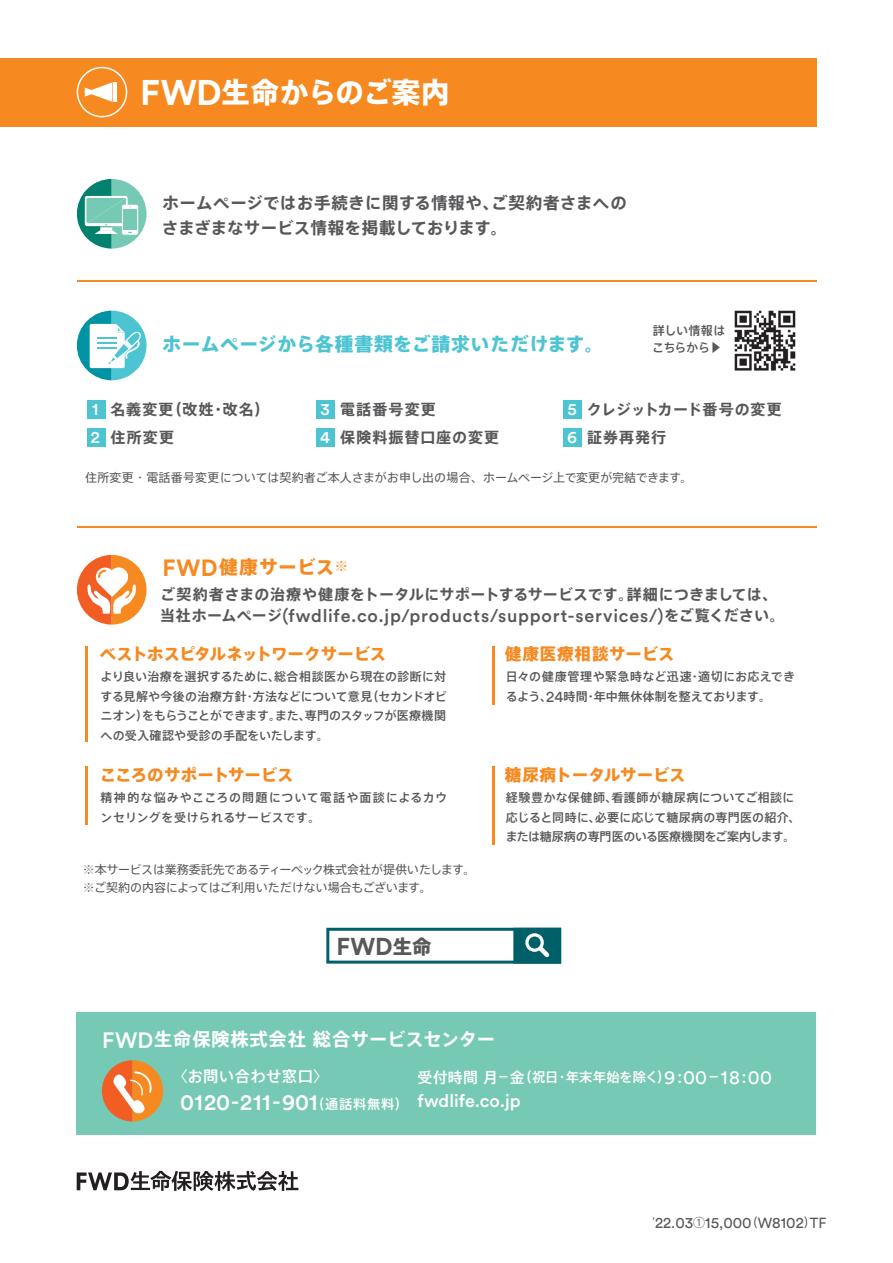
<style>
.page{position:relative;width:893px;height:1263px;background:#fff}
.page>*{position:absolute;margin:0;border:0;box-sizing:border-box;transform-origin:0 0}
.t1{font:28.5px "Axis Basic Pro N H";letter-spacing:.015em;color:#fff}
.t2{font:700 24.15px "Circular Std";color:#57585a}
.t3{font:500 22.5px "Circular Std";letter-spacing:.02em;color:#fff}
.t4{font:18.75px "Axis Basic Pro N H";letter-spacing:.04em;color:#4cc4d2}
.t5{font:18.75px "Axis Basic Pro N H";letter-spacing:.015em;color:#f6891f}
.t6{font:18.3px "Axis Basic Pro N B";letter-spacing:.04em;color:#fff}
.t7{font:500 18px "Circular Std";letter-spacing:.045em;color:#57585a}
.t8{font:500 17.85px "Circular Std";letter-spacing:-.005em;color:#fff}
.t9{font:16.5px/24.6px "Axis Basic Pro N B";letter-spacing:.01em;color:#57585a}
.t10{font:16.5px "Axis Basic Pro N H";letter-spacing:-.005em;color:#f6891f}
.t11{font:16.5px "Axis Basic Pro N H";letter-spacing:.045em;color:#f6891f}
.t12{font:15.45px "Axis Basic Pro N M";letter-spacing:.02em;color:#fff}
.t13{font:15.3px "Circular Std";color:#57585a}
.t14{font:15px "Axis Basic Pro N B";letter-spacing:.015em;color:#57585a}
.t15{font:15px/28px "Axis Basic Pro N B";letter-spacing:.05em;color:#57585a}
.t16{font:15px/28px "Axis Basic Pro N B";letter-spacing:.07em;color:#57585a}
.t17{font:15px/28px "Axis Basic Pro N B";letter-spacing:.08em;color:#57585a}
.t18{font:13.35px "Axis Basic Pro N M";color:#fff}
.t19{font:12px/19.5px "Axis Basic Pro N M";letter-spacing:.01em;color:#57585a}
.t20{font:12px/18px "Axis Basic Pro N R";letter-spacing:-.01em;color:#57585a}
.t21{font:12px/19.5px "Axis Basic Pro N M";letter-spacing:.05em;color:#57585a}
.t22{font:12px/16.8px "Axis Basic Pro N M";letter-spacing:-.03em;color:#57585a}
.s1{font-family:"Circular Std";font-weight:700;font-size:35.4px}
.s2{font-family:"Circular Std";font-weight:500;font-size:16.8px;color:#fff}
.s3{font-family:"Circular Std";font-weight:700;font-size:23.25px}
.s4{font-family:"Axis Basic Pro N B";font-weight:400;font-size:15px}
.s5{font-family:"Axis Basic Pro N H";font-weight:400;font-size:19.5px}
.s6{font-family:"Circular Std";font-size:15.6px}
.s7{font-family:"Circular Std";font-weight:500;font-size:22.05px}
.s8{font-size:21.6px}
.s9{font-family:"Axis Basic Pro N M";font-weight:400;font-size:13.35px}
.s10{font-size:15px}
.s11{font-family:"Circular Std";font-size:18.45px}
.s12{font-family:"Circular Std";font-size:19.35px}
.s13{font-family:"Axis Basic Pro N R";font-size:12px}
.s14{font-size:14.55px}
</style>
<div class="page">
<div style="left:0;top:58px;width:816px;height:68px;background:#f6891f"></div>
<hr style="left:892px;top:180px;width:1px;height:104px;background:#f6891f">
<hr style="left:892px;top:260px;width:1px;height:99px;background:#f6891f">
<hr style="left:77px;top:281px;width:739px;height:1px;background:#f6891f">
<hr style="left:77px;top:526px;width:739px;height:2px;background:#f6891f">
<div style="left:87px;top:401px;width:18px;height:18px;background:#4cc4d2"></div>
<div style="left:87px;top:429px;width:18px;height:18px;background:#4cc4d2"></div>
<div style="left:317px;top:401px;width:18px;height:18px;background:#4cc4d2"></div>
<div style="left:317px;top:429px;width:18px;height:18px;background:#4cc4d2"></div>
<div style="left:564px;top:401px;width:18px;height:18px;background:#4cc4d2"></div>
<div style="left:564px;top:429px;width:18px;height:18px;background:#4cc4d2"></div>
<svg style="left:77px;top:179px;width:70px;height:70px"></svg>
<svg style="left:326px;top:928px;width:235px;height:35px"></svg>
<hr style="left:85px;top:646px;width:3px;height:96px;background:#f6891f">
<hr style="left:85px;top:767px;width:3px;height:58px;background:#f6891f">
<hr style="left:492px;top:646px;width:3px;height:59px;background:#f6891f">
<hr style="left:492px;top:767px;width:3px;height:78px;background:#f6891f">
<svg style="left:77px;top:311px;width:70px;height:69px"></svg>
<svg style="left:77px;top:555px;width:70px;height:70px"></svg>
<svg style="left:77px;top:67px;width:50px;height:50px"></svg>
<hr style="left:114px;top:82px;width:3px;height:20px;background:#fff">
<div style="left:77px;top:1012px;width:739px;height:123px;background:#76c9b4"></div>
<svg style="left:102px;top:1060px;width:61px;height:61px"></svg>
<svg style="left:77px;top:1171px;width:221px;height:20px"></svg>
<img style="left:734px;top:310px;width:62px;height:61px">
<h1 class="t1" style="left:140px;top:70px;width:311px"><span class="s1">FWD</span>生命からのご案内</h1>
<h3 class="t9" style="left:162px;top:190px;width:466px">ホームページではお手続きに関する情報や、ご契約者さまへのさまざまなサービス情報を掲載しております。</h3>
<h3 class="t4" style="left:162px;top:329px;width:443px">ホームページから各種書類をご請求いただけます。</h3>
<p class="t22" style="left:652px;top:321px;width:74px">詳しい情報はこちらから▶</p>
<p class="t17" style="left:91px;top:395px;width:180px"><span class="s2">1</span> 名義変更（改姓・改名）<br><span class="s2">2</span> 住所変更</p>
<p class="t16" style="left:320px;top:395px;width:181px"><span class="s2">3</span> 電話番号変更<br><span class="s2">4</span> 保険料振替口座の変更</p>
<p class="t15" style="left:567px;top:395px;width:216px"><span class="s2">5</span> クレジットカード番号の変更<br><span class="s2">6</span> 証券再発行</p>
<p class="t20" style="left:85px;top:468px;width:609px">住所変更・電話番号変更については契約者ご本人さまがお申し出の場合、ホームページ上で変更が完結できます。</p>
<h3 class="t5" style="left:163px;top:552px;width:187px"><span class="s3">FWD</span>健康サービス<sup>※</sup></h3>
<p class="t14" style="left:160px;top:583px;width:619px">ご契約者さまの治療や健康をトータルにサポートするサービスです。詳細につきましては、</p>
<h3 class="t7" style="left:160px;top:605px;width:626px"><span class="s4">当社ホームページ</span>(fwdlife.co.jp/products/support-services/)<span class="s4">をご覧ください。</span></h3>
<h3 class="t10" style="left:100px;top:641px;width:288px">ベストホスピタルネットワークサービス</h3>
<p class="t19" style="left:101px;top:666px;width:348px;text-align:justify">より良い治療を選択するために、総合相談医から現在の診断に対する見解や今後の治療方針・方法などについて意見（セカンドオピニオン）をもらうことができます。また、専門のスタッフが医療機関への受入確認や受診の手配をいたします。</p>
<h3 class="t10" style="left:100px;top:762px;width:195px">こころのサポートサービス</h3>
<p class="t21" style="left:101px;top:787px;width:348px">精神的な悩みやこころの問題について電話や面談によるカウンセリングを受けられるサービスです。</p>
<p class="t20" style="left:83px;top:860px;width:394px">※本サービスは業務委託先であるティーペック株式会社が提供いたします。※ご契約の内容によってはご利用いただけない場合もございます。</p>
<h2 class="t2" style="left:336px;top:931px;width:97px">FWD<span class="s5">生命</span></h2>
<h3 class="t11" style="left:505px;top:641px;width:171px">健康医療相談サービス</h3>
<p class="t19" style="left:506px;top:666px;width:291px">日々の健康管理や緊急時など迅速・適切にお応えできるよう、<span class="s6">24</span>時間・年中無休体制を整えております。</p>
<h3 class="t10" style="left:505px;top:762px;width:182px">糖尿病トータルサービス</h3>
<p class="t19" style="left:506px;top:787px;width:296px">経験豊かな保健師、看護師が糖尿病についてご相談に応じると同時に、必要に応じて糖尿病の専門医の紹介、または糖尿病の専門医のいる医療機関をご案内します。</p>
<h3 class="t6" style="left:102px;top:1026px;width:394px"><span class="s7">FWD</span>生命保険株式会社総合サービスセンター</h3>
<p class="t12" style="left:172px;top:1065px;width:158px">〈お問い合わせ窓口〉</p>
<h3 class="t3" style="left:180px;top:1088px;width:229px">0120<span class="s8">-</span>211<span class="s8">-</span>901<span class="s9">（通話料無料）</span></h3>
<p class="t18" style="left:417px;top:1067px;width:356px"><span class="s10">受付時間月</span><span class="s11">-</span><span class="s10">金</span>（祝日・年末年始を除く）<span class="s12">9</span><span class="s11">:</span><span class="s12">00</span><span class="s11">-</span><span class="s12">18</span><span class="s11">:</span><span class="s12">00</span></p>
<h3 class="t8" style="left:417px;top:1090px;width:105px">fwdlife.co.jp</h3>
<p class="t13" style="left:652px;top:1213px;width:175px"><span class="s13">ʼ</span>22<span class="s14">.</span>03<span class="s13">①</span>15<span class="s14">,</span>000<span class="s13">（</span><span class="s14">W</span>8102<span class="s13">）</span><span class="s14">TF</span></p>
</div>
